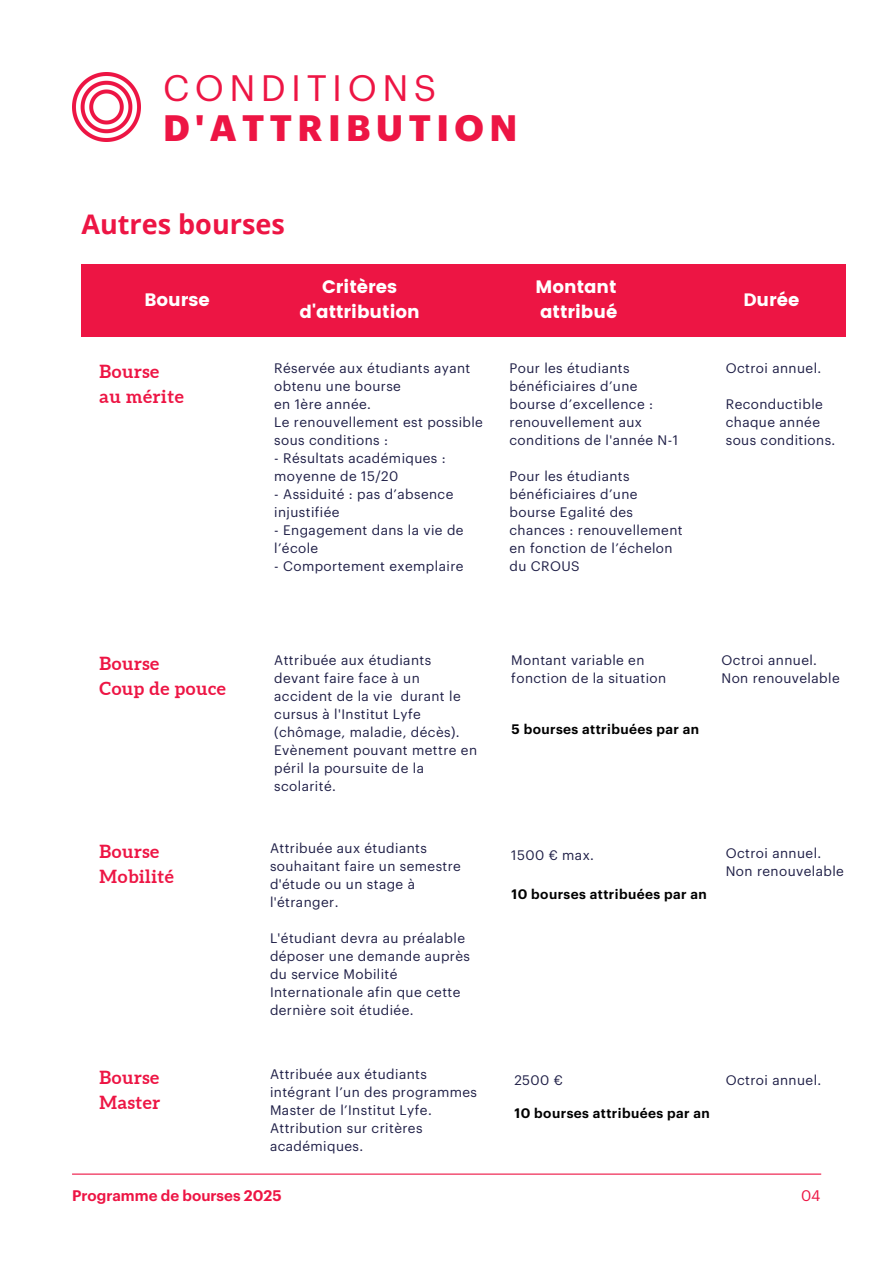
<style>
.page{position:relative;width:894px;height:1264px;background:#fff}
.page>*{position:absolute;margin:0;border:0;box-sizing:border-box;transform-origin:0 0}
.t1{font:700 36px/39.3px "Graphik";letter-spacing:.15em;color:#ed1544}
.t2{font:700 27px "Open Sans";color:#ed1544}
.t3{font:700 18px/24.8px "Aleo";letter-spacing:.03em;color:#ed1544}
.t4{font:18px/24.8px "Poppins";color:#fff;text-align:center}
.t5{font:600 15px "Graphik";color:#ed1544}
.t6{font:15px "Graphik";color:#ed1544}
.t7{font:13.5px/18px "Graphik";letter-spacing:.03em;color:#1e1e46}
.t8{font:600 13.5px "Graphik";letter-spacing:.03em;color:#000}
.s1{font-weight:400}
</style>
<div class="page">
<hr style="left:72px;top:1173px;width:749px;height:1px;background:#ed1544">
<img style="left:72px;top:73px;width:69px;height:69px">
<div style="left:81px;top:265px;width:764px;height:72px;background:#ed1544"></div>
<h2 class="t1" style="left:163px;top:70px;width:356px"><span class="s1">CONDITIONS<br></span>D'ATTRIBUTION</h2>
<p class="t2" style="left:81px;top:205px;width:205px">Autres bourses</p>
<h3 class="t4" style="left:144px;top:287px;width:67px">Bourse</h3>
<h3 class="t4" style="left:299px;top:274px;width:122px">Critères d'attribution</h3>
<h3 class="t3" style="left:100px;top:359px;width:86px">Bourse au mérite</h3>
<h3 class="t7" style="left:274px;top:359px;width:197px">Réservée aux étudiants ayant obtenu une bourse</h3>
<h3 class="t7" style="left:274px;top:395px;width:98px">en 1ère année.</h3>
<p class="t7" style="left:274px;top:413px;width:210px">Le renouvellement est possible sous conditions :</p>
<p class="t7" style="left:274px;top:449px;width:173px">- Résultats académiques : moyenne de 15/20</p>
<p class="t7" style="left:274px;top:485px;width:181px">- Assiduité : pas d’absence injustifiée</p>
<p class="t7" style="left:274px;top:521px;width:191px">- Engagement dans la vie de l’école</p>
<p class="t7" style="left:274px;top:557px;width:191px">- Comportement exemplaire</p>
<p class="t4" style="left:535px;top:274px;width:83px;text-align:left">Montant attribué</p>
<p class="t4" style="left:743px;top:287px;width:58px">Durée</p>
<p class="t7" style="left:509px;top:359px;width:170px">Pour les étudiants bénéficiaires d’une bourse d’excellence : renouvellement aux conditions de l'année N-1</p>
<p class="t7" style="left:509px;top:467px;width:174px">Pour les étudiants bénéficiaires d’une bourse Egalité des chances : renouvellement en fonction de l’échelon du CROUS</p>
<p class="t7" style="left:725px;top:359px;width:97px">Octroi annuel.</p>
<h3 class="t7" style="left:725px;top:395px;width:111px">Reconductible chaque année sous conditions.</h3>
<p class="t3" style="left:100px;top:651px;width:128px">Bourse<br>Coup de pouce</p>
<p class="t7" style="left:274px;top:651px;width:204px">Attribuée aux étudiants devant faire face à un accident de la vie durant le cursus à l'Institut Lyfe (chômage, maladie, décès).<br>Evènement pouvant mettre en péril la poursuite de la scolarité.</p>
<h5 class="t7" style="left:511px;top:651px;width:156px">Montant variable en fonction de la situation</h5>
<p class="t7" style="left:721px;top:651px;width:97px">Octroi annuel.</p>
<p class="t7" style="left:721px;top:669px;width:120px">Non renouvelable</p>
<h5 class="t8" style="left:511px;top:722px;width:189px">5 bourses attribuées par an</h5>
<h3 class="t3" style="left:100px;top:839px;width:76px">Bourse<br>Mobilité</h3>
<p class="t7" style="left:270px;top:839px;width:192px">Attribuée aux étudiants souhaitant faire un semestre d'étude ou un stage à l'étranger.</p>
<p class="t7" style="left:270px;top:929px;width:201px">L'étudiant devra au préalable déposer une demande auprès du service Mobilité<br>Internationale afin que cette dernière soit étudiée.</p>
<h3 class="t3" style="left:100px;top:1065px;width:62px">Bourse<br>Master</h3>
<p class="t7" style="left:270px;top:1065px;width:208px">Attribuée aux étudiants intégrant l’un des programmes<br>Master de l’Institut Lyfe.</p>
<p class="t7" style="left:270px;top:1119px;width:154px">Attribution sur critères académiques.</p>
<p class="t5" style="left:72px;top:1188px;width:211px">Programme de bourses 2025</p>
<p class="t7" style="left:511px;top:847px;width:84px">1500 € max.</p>
<h5 class="t7" style="left:725px;top:845px;width:97px">Octroi annuel.</h5>
<p class="t7" style="left:725px;top:863px;width:120px">Non renouvelable</p>
<h4 class="t8" style="left:511px;top:887px;width:197px">10 bourses attribuées par an</h4>
<p class="t7" style="left:514px;top:1072px;width:50px">2500 €</p>
<p class="t7" style="left:725px;top:1071px;width:97px">Octroi annuel.</p>
<p class="t8" style="left:514px;top:1106px;width:197px">10 bourses attribuées par an</p>
<h1 class="t6" style="left:800px;top:1188px;width:21px">04</h1>
</div>
